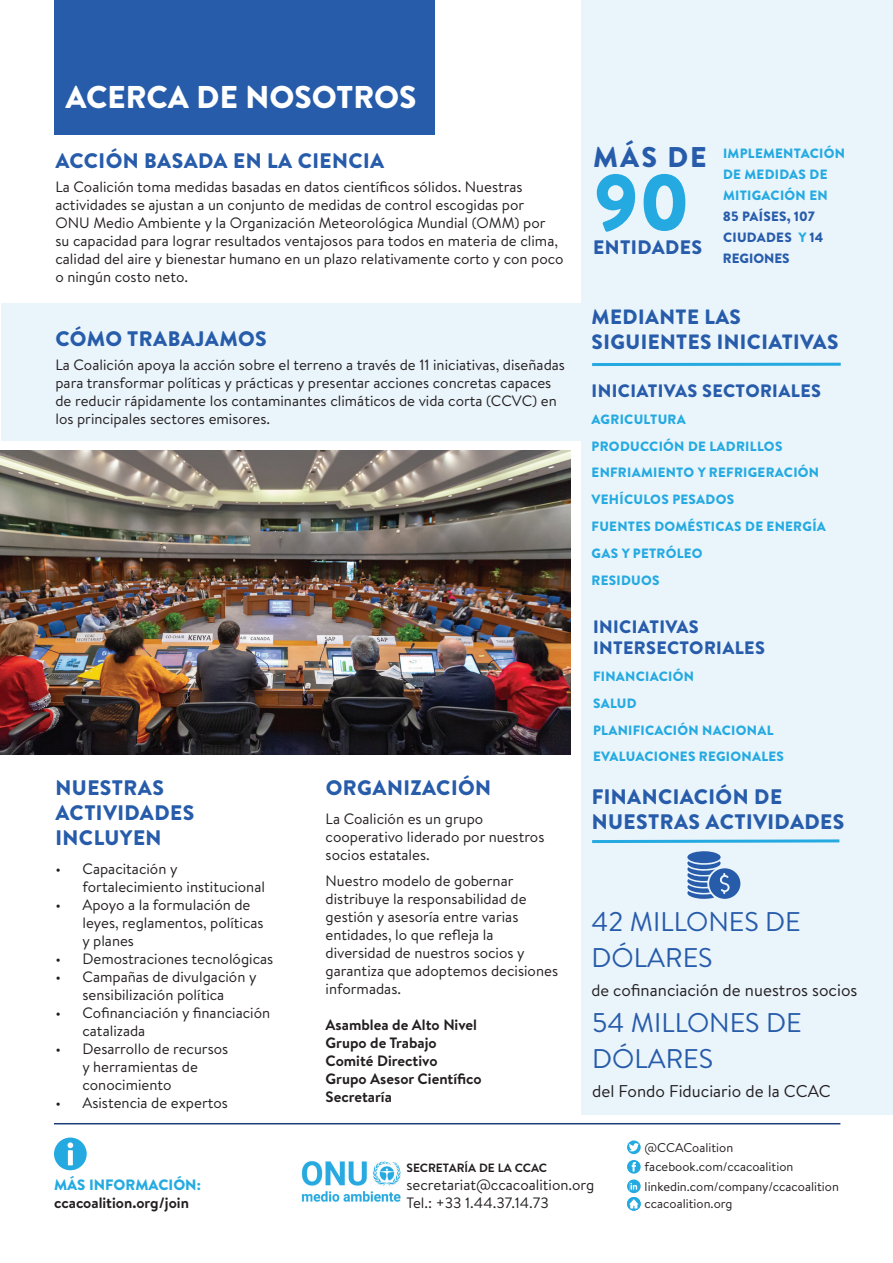
<style>
.page{position:relative;width:893px;height:1263px;background:#fff}
.page>*{position:absolute;margin:0;border:0;box-sizing:border-box;transform-origin:0 0}
.t1{font:900 79.2px "Brandon Text";color:#24aae1}
.t2{font:900 31.5px "Brandon Text";color:#fff}
.t3{font:900 28.5px "Brandon Text";color:#275caa}
.t4{font:27px/36px "Brandon Text";color:#275caa}
.t5{font:900 21px/25.2px "Brandon Text";letter-spacing:.02em;color:#275caa}
.t6{font:900 20.7px/24.9px "Brandon Text";letter-spacing:.02em;color:#275caa}
.t7{font:900 19.5px "Brandon Text";letter-spacing:.02em;color:#275caa}
.t8{font:900 18px/21.6px "Brandon Text";letter-spacing:.02em;color:#275caa}
.t9{font:16.95px "Brandon Text";color:#231f20}
.t10{font:15px/18px "Brandon Text";color:#231f20}
.t11{font:700 15px/18px "Brandon Text";color:#231f20}
.t12{font:900 15px "Brandon Text";color:#24aae1}
.t13{font:900 13.5px/26.8px "Brandon Text";letter-spacing:.02em;color:#24aae1}
.t14{font:900 13.5px/21px "Brandon Text";color:#275caa}
.t15{font:12.75px/19.5px "Brandon Text";color:#231f20}
.t16{font:700 12px "Brandon Text";color:#231f20}
.s1{color:#24aae1}
.s2{font-size:16.5px}
</style>
<div class="page">
<hr style="left:0;top:1215px;width:1px;height:48px;background:#24aae1">
<svg style="left:627px;top:1140px;width:14px;height:14px"></svg>
<svg style="left:629px;top:1143px;width:10px;height:8px"></svg>
<div style="left:627px;top:1160px;width:14px;height:13px;background:#24aae1;border-radius:50%"></div>
<svg style="left:632px;top:1162px;width:4px;height:9px"></svg>
<svg style="left:627px;top:1179px;width:14px;height:14px"></svg>
<svg style="left:627px;top:1197px;width:14px;height:14px"></svg>
<svg style="left:629px;top:1199px;width:10px;height:9px"></svg>
<svg style="left:629px;top:1181px;width:9px;height:10px"></svg>
<img style="left:301px;top:1161px;width:100px;height:41px">
<hr style="left:54px;top:1123px;width:786px;height:1px;background:#1b3e79">
<div style="left:54px;top:1137px;width:33px;height:33px;background:#24aae1;border-radius:50%"></div>
<svg style="left:68px;top:1142px;width:5px;height:23px"></svg>
<div style="left:54px;top:0;width:380px;height:135px;background:#275caa"></div>
<div style="left:581px;top:0;width:312px;height:1114px;background:#eaf4fb"></div>
<div style="left:2px;top:304px;width:590px;height:137px;background:#eaf4fb"></div>
<img style="left:0;top:451px;width:570px;height:303px">
<svg style="left:687px;top:851px;width:53px;height:48px"></svg>
<svg style="left:592px;top:839px;width:248px;height:5px"></svg>
<hr style="left:592px;top:363px;width:249px;height:3px;background:#24aae1">
<h2 class="t2" style="left:66px;top:75px;width:353px">ACERCA DE NOSOTROS</h2>
<h3 class="t5" style="left:56px;top:148px;width:330px">ACCIÓN BASADA EN LA CIENCIA</h3>
<p class="t10" style="left:55px;top:178px;width:510px">La Coalición toma medidas basadas en datos científicos sólidos. Nuestras actividades se ajustan a un conjunto de medidas de control escogidas por<br>ONU Medio Ambiente y la Organización Meteorológica Mundial (OMM) por<br>su capacidad para lograr resultados ventajosos para todos en materia de clima, calidad del aire y bienestar humano en un plazo relativamente corto y con poco o ningún costo neto.</p>
<h3 class="t5" style="left:56px;top:325px;width:213px">CÓMO TRABAJAMOS</h3>
<p class="t10" style="left:55px;top:355px;width:511px">La Coalición apoya la acción sobre el terreno a través de 11 iniciativas, diseñadas para transformar políticas y prácticas y presentar acciones concretas capaces de reducir rápidamente los contaminantes climáticos de vida corta (CCVC) en los principales sectores emisores.</p>
<h3 class="t5" style="left:56px;top:775px;width:140px">NUESTRAS<br>ACTIVIDADES<br>INCLUYEN</h3>
<p class="t10" style="left:82px;top:859px;width:184px;text-indent:-27px">• Capacitación y fortalecimiento institucional</p>
<p class="t10" style="left:82px;top:895px;width:183px;text-indent:-27px">• Apoyo a la formulación de leyes, reglamentos, políticas y planes</p>
<p class="t10" style="left:55px;top:949px;width:219px">• Demostraciones tecnológicas</p>
<p class="t10" style="left:55px;top:967px;width:203px;text-align:center">• Campañas de divulgación y sensibilización política</p>
<p class="t10" style="left:82px;top:1003px;width:189px;text-indent:-27px">• Cofinanciación y financiación catalizada</p>
<p class="t10" style="left:82px;top:1039px;width:147px;text-indent:-27px">• Desarrollo de recursos y herramientas de conocimiento</p>
<p class="t10" style="left:55px;top:1093px;width:174px">• Asistencia de expertos</p>
<h3 class="t5" style="left:326px;top:775px;width:167px">ORGANIZACIÓN</h3>
<p class="t10" style="left:326px;top:809px;width:220px">La Coalición es un grupo cooperativo liderado por nuestros socios estatales.</p>
<p class="t10" style="left:326px;top:871px;width:234px">Nuestro modelo de gobernar distribuye la responsabilidad de gestión y asesoría entre varias entidades, lo que refleja la diversidad de nuestros socios y garantiza que adoptemos decisiones informadas.</p>
<p class="t11" style="left:326px;top:1015px;width:158px">Asamblea de Alto Nivel<br>Grupo de Trabajo<br>Comité Directivo<br>Grupo Asesor Científico<br>Secretaría</p>
<h3 class="t3" style="left:593px;top:137px;width:115px">MÁS DE</h3>
<h1 class="t1" style="left:593px;top:147px;width:98px">90</h1>
<h3 class="t7" style="left:593px;top:233px;width:111px">ENTIDADES</h3>
<p class="t13" style="left:723px;top:143px;width:123px;line-height:21px">IMPLEMENTACIÓN<br>DE MEDIDAS DE<br>MITIGACIÓN EN</p>
<p class="t14" style="left:723px;top:206px;width:102px">85 PAÍSES, 107<br>CIUDADES <span class="s1">Y</span> 14<br>REGIONES</p>
<h3 class="t6" style="left:592px;top:304px;width:248px">MEDIANTE LAS<br>SIGUIENTES INICIATIVAS</h3>
<p class="t8" style="left:592px;top:379px;width:231px">INICIATIVAS SECTORIALES</p>
<p class="t13" style="left:592px;top:405px;width:236px">AGRICULTURA<br>PRODUCCIÓN DE LADRILLOS<br>ENFRIAMIENTO Y REFRIGERACIÓN<br>VEHÍCULOS PESADOS<br>FUENTES DOMÉSTICAS DE ENERGÍA<br>GAS Y PETRÓLEO<br>RESIDUOS</p>
<p class="t8" style="left:593px;top:615px;width:173px">INICIATIVAS<br>INTERSECTORIALES</p>
<p class="t13" style="left:593px;top:662px;width:193px">FINANCIACIÓN<br>SALUD<br>PLANIFICACIÓN NACIONAL<br>EVALUACIONES REGIONALES</p>
<h3 class="t5" style="left:592px;top:783px;width:254px">FINANCIACIÓN DE<br>NUESTRAS ACTIVIDADES</h3>
<h3 class="t4" style="left:592px;top:903px;width:211px">42 MILLONES DE<br>DÓLARES</h3>
<p class="t9" style="left:592px;top:979px;width:267px"><span class="s2">de c</span>ofinanciación de nuestros socios</p>
<h3 class="t4" style="left:592px;top:1003px;width:211px">54 MILLONES DE<br>DÓLARES</h3>
<p class="t9" style="left:592px;top:1079px;width:240px">del Fondo Fiduciario de la CCAC</p>
<p class="t12" style="left:54px;top:1174px;width:148px">MÁS INFORMACIÓN:</p>
<p class="t11" style="left:54px;top:1194px;width:136px">ccacoalition.org/join</p>
<p class="t16" style="left:406px;top:1159px;width:142px">SECRETARÍA DE LA CCAC</p>
<p class="t10" style="left:406px;top:1175px;width:189px">secretariat@ccacoalition.org<br>Tel.: +33 1.44.37.14.73</p>
<p class="t15" style="left:645px;top:1137px;width:196px">@CCACoalition facebook.com/ccacoalition linkedin.com/company/ccacoalition</p>
<p class="t15" style="left:645px;top:1193px;width:89px">ccacoalition.org</p>
</div>
